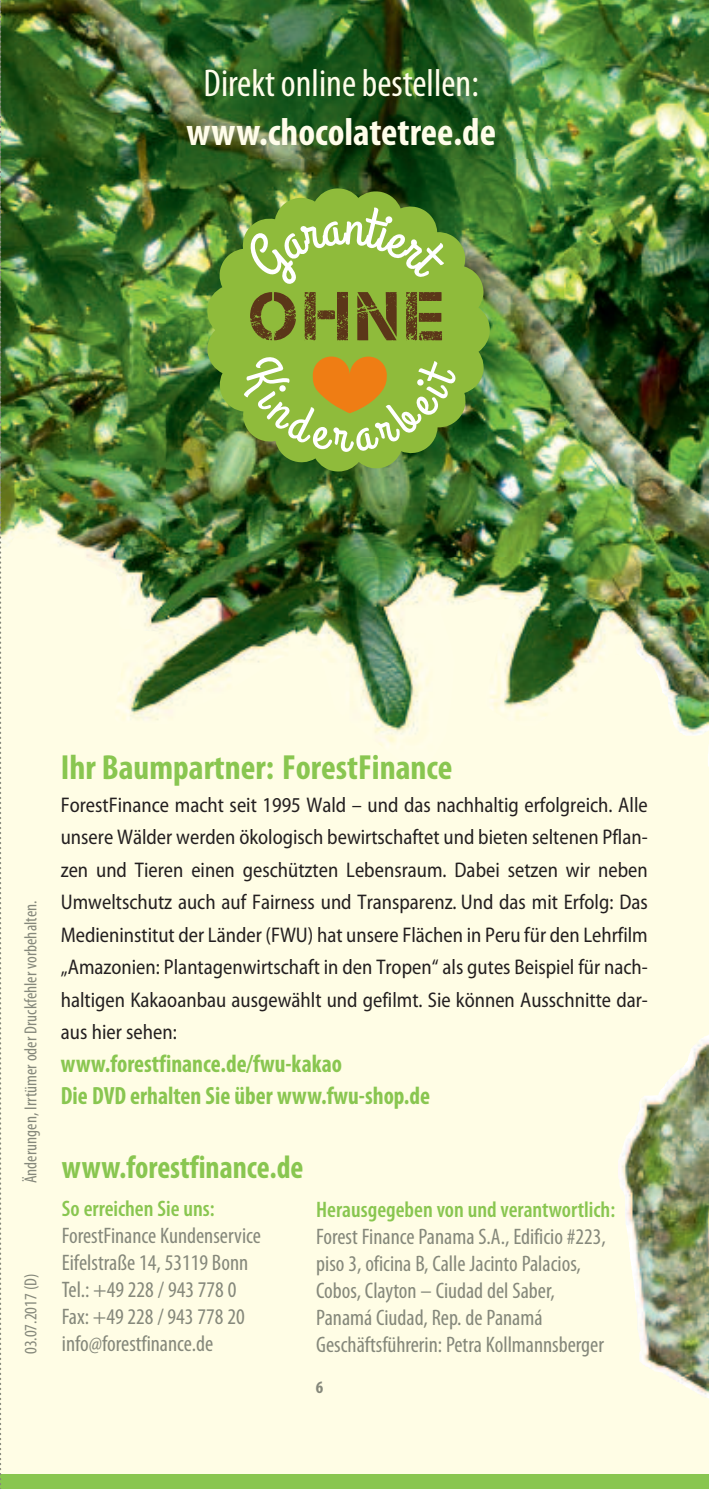
<style>
.page{position:relative;width:709px;height:1489px;background:#fff}
.page>*{position:absolute;margin:0;border:0;box-sizing:border-box;transform-origin:0 0}
.t1{font:condensed 39px "Myriad Pro";color:#fffdea}
.t2{font:700 condensed 39px "Myriad Pro";color:#fffdea}
.t3{font:700 condensed 35px "Myriad Pro";color:#89c650}
.t4{font:700 condensed 32.5px "Myriad Pro";color:#89c650;scale:.95 1}
.t5{font:700 condensed 25px/32.5px "Myriad Pro";color:#89c650;scale:.95 1}
.t6{font:condensed 22.5px/27px "Myriad Pro";color:#85887b}
.t7{font:600 condensed 22.5px "Myriad Pro";color:#89c650}
.t8{font:semi-condensed 21.25px/32.5px "Myriad Pro";color:#231f20;text-align:justify;scale:.95 1}
.t9{font:condensed 17.5px "Myriad Pro";color:#85887b}
.t10{font:700 condensed 17.5px "Myriad Pro";color:#85887b}
</style>
<div class="page">
<img style="left:1px;top:0;width:708px;height:1474px">
<div style="left:0;top:1474px;width:709px;height:14px;background:#89c650"></div>
<svg style="left:0;top:0;width:1px;height:1485px"></svg>
<img style="left:166px;top:159px;width:398px;height:398px">
<img style="left:207px;top:188px;width:283px;height:283px">
<svg style="left:247px;top:207px;width:199px;height:78px;background:#9dc25c"></svg>
<svg style="left:244px;top:355px;width:212px;height:97px;background:#a8b64f"></svg>
<svg style="left:250px;top:292px;width:192px;height:48px;background:#767d2b"></svg>
<h1 class="t1" style="left:203px;top:69px;width:277px">Direktonlinebestellen:</h1>
<h1 class="t2" style="left:186px;top:118px;width:311px">www.chocolatetree.de</h1>
<p class="t9" style="left:25px;top:1183px;width:284px;rotate:-90deg">Änderungen, Irrtümer oder Druckfehler vorbehalten.</p>
<p class="t9" style="left:25px;top:1353px;width:82px;rotate:-90deg">03.07.2017 (D)</p>
<h2 class="t3" style="left:61px;top:755px;width:393px">Ihr Baumpartner: ForestFinance</h2>
<p class="t8" style="left:61px;top:790px;width:619px">ForestFinance macht seit 1995 Wald – und das nachhaltig erfolgreich. Alle unsere Wälder werden ökologisch bewirtschaftet und bieten seltenen Pflan&shy;zen und Tieren einen geschützten Lebensraum. Dabei setzen wir neben Umweltschutz auch auf Fairness und Transparenz. Und das mit Erfolg: Das Medieninstitut der Länder (FWU) hat unsere Flächen in Peru für den Lehrfilm „Amazonien: Plantagenwirtschaft in den Tropen“ als gutes Beispiel für nach&shy;haltigen Kakaoanbau ausgewählt und gefilmt. Sie können Ausschnitte dar&shy;aus hier sehen:</p>
<p class="t5" style="left:61px;top:1049px;width:390px">www.forestfinance.de/fwu-kakao<br>Die DVD erhalten Sie über www.fwu-shop.de</p>
<h3 class="t4" style="left:62px;top:1155px;width:256px">www.forestfinance.de</h3>
<p class="t7" style="left:62px;top:1200px;width:154px">So erreichen Sie uns:</p>
<p class="t6" style="left:62px;top:1224px;width:201px">ForestFinance Kundenservice<br>Eifelstraße 14, 53119 Bonn<br>Tel.: +49 228 / 943 778 0<br>Fax: +49 228 / 943 778 20</p>
<p class="t6" style="left:62px;top:1332px;width:153px">info@forestfinance.de</p>
<p class="t7" style="left:316px;top:1201px;width:300px">Herausgegeben von und verantwortlich:</p>
<p class="t6" style="left:316px;top:1224px;width:291px">Forest Finance Panama S.A., Edificio #223, piso 3, oficina B, Calle Jacinto Palacios, Cobos, Clayton – Ciudad del Saber, Panamá Ciudad, Rep. de Panamá Geschäftsführerin: Petra Kollmannsberger</p>
<p class="t10" style="left:316px;top:1380px;width:9px">6</p>
</div>
